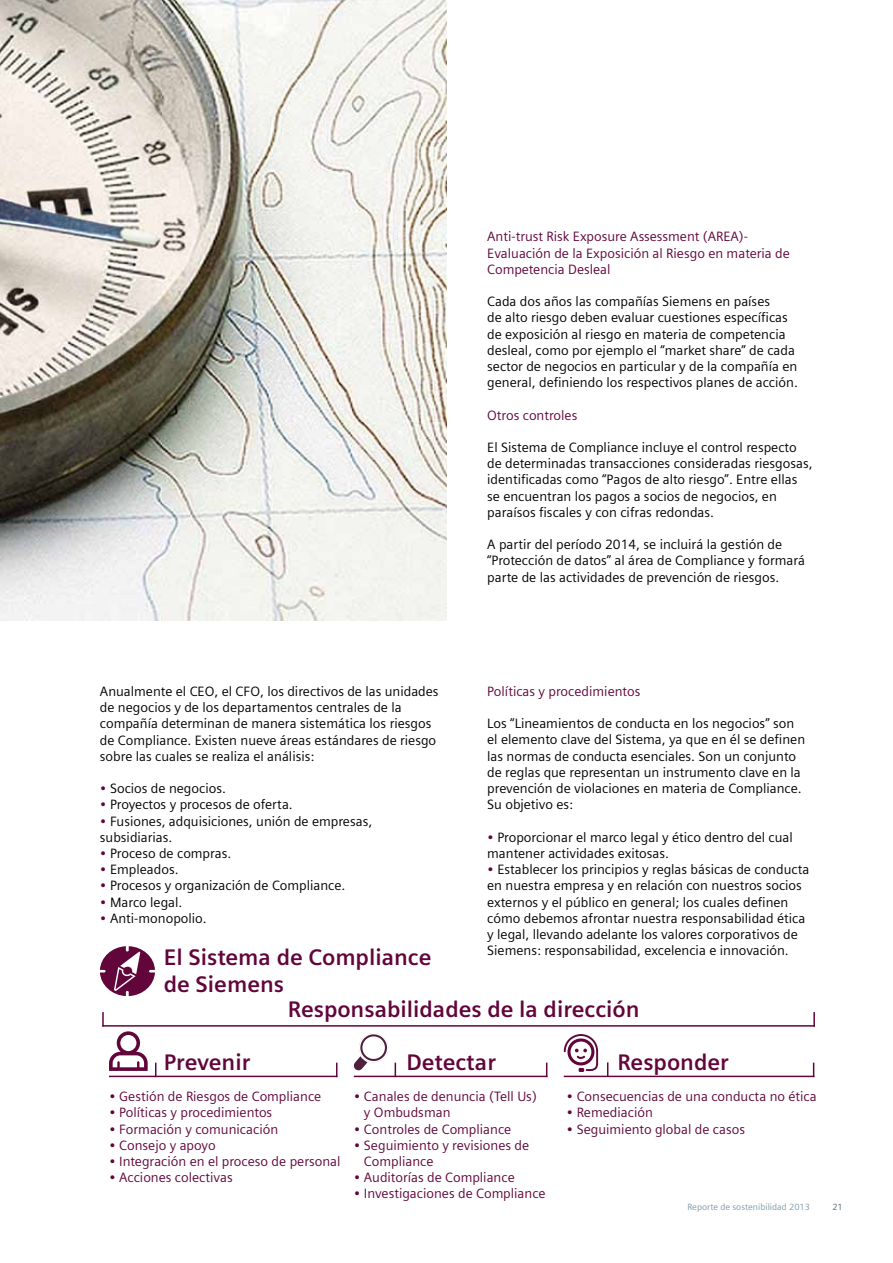
<style>
.page{position:relative;width:893px;height:1263px;background:#fff}
.page>*{position:absolute;margin:0;border:0;box-sizing:border-box;transform-origin:0 0}
.t1{font:700 22.5px/27px "Siemens Sans";color:#61053b}
.t2{font:13.5px/16.2px "Siemens Sans";color:#000}
.t3{font:13.5px/16.2px "Siemens Sans";color:#61053b}
.t4{font:13.5px "Siemens Sans";color:#60063a}
.t5{font:9px "Siemens Sans OT";color:#7b9aa9}
.t6{font:9px "Siemens Sans OT";color:#546a76}
.s1{color:#61053b}
</style>
<div class="page">
<img style="left:0;top:0;width:446px;height:621px">
<svg style="left:100px;top:946px;width:55px;height:50px"></svg>
<svg style="left:564px;top:1034px;width:34px;height:38px"></svg>
<hr style="left:109px;top:1076px;width:228px;height:1px;background:#61053b">
<svg style="left:336px;top:1063px;width:1px;height:13px"></svg>
<svg style="left:155px;top:1063px;width:1px;height:13px"></svg>
<hr style="left:354px;top:1076px;width:193px;height:1px;background:#61053b">
<svg style="left:546px;top:1063px;width:1px;height:13px"></svg>
<svg style="left:353px;top:1033px;width:43px;height:44px"></svg>
<hr style="left:564px;top:1076px;width:250px;height:1px;background:#61053b">
<svg style="left:607px;top:1062px;width:1px;height:14px"></svg>
<svg style="left:813px;top:1063px;width:1px;height:13px"></svg>
<hr style="left:102px;top:1025px;width:713px;height:1px;background:#61053b">
<svg style="left:813px;top:1012px;width:2px;height:14px"></svg>
<svg style="left:102px;top:1012px;width:46px;height:59px"></svg>
<p class="t2" style="left:100px;top:683px;width:340px">Anualmente el CEO, el CFO, los directivos de las unidades de negocios y de los departamentos centrales de la compañía determinan de manera sistemática los riesgos de Compliance. Existen nueve áreas estándares de riesgo sobre las cuales se realiza el análisis:</p>
<p class="t2" style="left:100px;top:780px;width:128px"><span class="s1">•</span> Socios de negocios.</p>
<p class="t2" style="left:100px;top:797px;width:194px"><span class="s1">•</span> Proyectos y procesos de oferta.</p>
<p class="t2" style="left:100px;top:813px;width:274px"><span class="s1">•</span> Fusiones, adquisiciones, unión de empresas, subsidiarias.</p>
<p class="t2" style="left:100px;top:845px;width:133px"><span class="s1">•</span> Proceso de compras.</p>
<p class="t2" style="left:100px;top:861px;width:80px"><span class="s1">•</span> Empleados.</p>
<p class="t2" style="left:100px;top:878px;width:247px"><span class="s1">•</span> Procesos y organización de Compliance.</p>
<p class="t2" style="left:100px;top:894px;width:84px"><span class="s1">•</span> Marco legal.</p>
<p class="t2" style="left:100px;top:910px;width:108px"><span class="s1">•</span> Anti-monopolio.</p>
<h1 class="t1" style="left:164px;top:944px;width:269px">El Sistema de Compliance de Siemens</h1>
<p class="t3" style="left:487px;top:229px;width:304px">Anti-trust Risk Exposure Assessment (AREA)-<br>Evaluación de la Exposición al Riesgo en materia de<br>Competencia Desleal</p>
<p class="t2" style="left:487px;top:293px;width:312px">Cada dos años las compañías Siemens en países<br>de alto riesgo deben evaluar cuestiones específicas de exposición al riesgo en materia de competencia desleal, como por ejemplo el “market share” de cada sector de negocios en particular y de la compañía en general, definiendo los respectivos planes de acción.</p>
<p class="t3" style="left:487px;top:407px;width:92px">Otros controles</p>
<p class="t2" style="left:487px;top:439px;width:327px">El Sistema de Compliance incluye el control respecto de determinadas transacciones consideradas riesgosas, identificadas como “Pagos de alto riesgo”. Entre ellas se encuentran los pagos a socios de negocios, en paraísos fiscales y con cifras redondas.</p>
<p class="t2" style="left:487px;top:536px;width:319px">A partir del período 2014, se incluirá la gestión de “Protección de datos” al área de Compliance y formará parte de las actividades de prevención de riesgos.</p>
<p class="t3" style="left:487px;top:683px;width:155px">Políticas y procedimientos</p>
<p class="t2" style="left:487px;top:716px;width:320px">Los “Lineamientos de conducta en los negocios” son el elemento clave del Sistema, ya que en él se definen las normas de conducta esenciales. Son un conjunto de reglas que representan un instrumento clave en la prevención de violaciones en materia de Compliance.<br>Su objetivo es:</p>
<p class="t2" style="left:487px;top:829px;width:307px"><span class="s1">•</span> Proporcionar el marco legal y ético dentro del cual mantener actividades exitosas.</p>
<p class="t2" style="left:487px;top:861px;width:324px"><span class="s1">•</span> Establecer los principios y reglas básicas de conducta en nuestra empresa y en relación con nuestros socios externos y el público en general; los cuales definen cómo debemos afrontar nuestra responsabilidad ética y legal, llevando adelante los valores corporativos de Siemens: responsabilidad, excelencia e innovación.</p>
<h1 class="t1" style="left:288px;top:995px;width:353px">Responsabilidades de la dirección</h1>
<h1 class="t1" style="left:164px;top:1049px;width:88px">Prevenir</h1>
<h1 class="t1" style="left:406px;top:1049px;width:91px">Detectar</h1>
<h1 class="t1" style="left:617px;top:1049px;width:113px">Responder</h1>
<p class="t3" style="left:109px;top:1088px;width:214px">• Gestión de Riesgos de Compliance</p>
<p class="t3" style="left:109px;top:1105px;width:165px">• Políticas y procedimientos</p>
<p class="t3" style="left:109px;top:1121px;width:171px">• Formación y comunicación</p>
<p class="t3" style="left:109px;top:1137px;width:108px">• Consejo y apoyo</p>
<p class="t3" style="left:109px;top:1153px;width:233px">• Integración en el proceso de personal</p>
<p class="t3" style="left:109px;top:1169px;width:125px">• Acciones colectivas</p>
<p class="t3" style="left:364px;top:1088px;width:174px;text-indent:-10px">• Canales de denuncia (Tell Us) y Ombudsman</p>
<p class="t3" style="left:354px;top:1121px;width:159px">• Controles de Compliance</p>
<p class="t3" style="left:364px;top:1137px;width:167px;text-indent:-10px">• Seguimiento y revisiones de<br>Compliance</p>
<p class="t3" style="left:354px;top:1169px;width:162px">• Auditorías de Compliance</p>
<p class="t3" style="left:354px;top:1186px;width:193px">• Investigaciones de Compliance</p>
<p class="t4" style="left:567px;top:1089px;width:252px"><span class="s1">•</span> Consecuencias de una conducta no ética</p>
<p class="t4" style="left:567px;top:1105px;width:88px">• Remediación</p>
<p class="t4" style="left:567px;top:1121px;width:180px">• Seguimiento global de casos</p>
<p class="t5" style="left:687px;top:1202px;width:124px">Reporte de sostenibilidad 2013</p>
<p class="t6" style="left:832px;top:1202px;width:12px">21</p>
</div>
